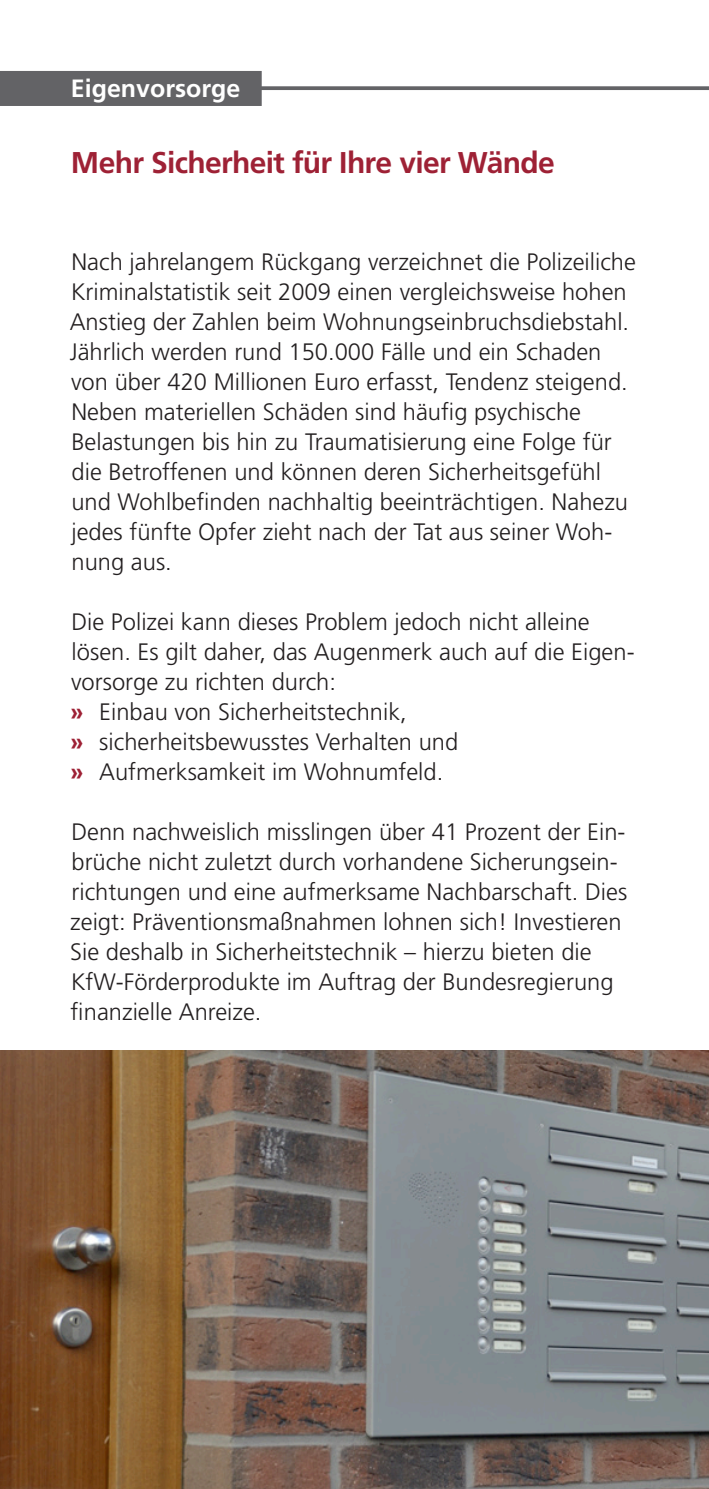
<style>
.page{position:relative;width:709px;height:1489px;background:#fff}
.page>*{position:absolute;margin:0;border:0;box-sizing:border-box;transform-origin:0 0}
.t1{font:700 30px "Frutiger LT Std";letter-spacing:-.02em;color:#9e2135}
.t2{font:700 25px "Frutiger LT Std";color:#fff}
.t3{font:300 23.75px/30px "Frutiger LT Std";color:#231f20}
.s1{font-weight:700;color:#9e2135}
</style>
<div class="page">
<svg style="left:262px;top:86px;width:447px;height:4px;fill:#636366"></svg>
<div style="left:0;top:71px;width:262px;height:35px;background:#636366"></div>
<img style="left:0;top:1050px;width:709px;height:438px">
<p class="t2" style="left:71px;top:73px;width:171px">Eigenvorsorge</p>
<p class="t1" style="left:71px;top:144px;width:485px">Mehr Sicherheit für Ihre vier Wände</p>
<p class="t3" style="left:70px;top:247px;width:567px">Nach jahrelangem Rückgang verzeichnet die Polizeiliche Kriminalstatistik seit 2009 einen vergleichsweise hohen Anstieg der Zahlen beim Wohnungseinbruchsdiebstahl.<br>Jährlich werden rund 150.000 Fälle und ein Schaden von über 420 Millionen Euro erfasst, Tendenz steigend.<br>Neben materiellen Schäden sind häufig psychische Belastungen bis hin zu Traumatisierung eine Folge für die Betroffenen und können deren Sicherheitsgefühl und Wohlbefinden nachhaltig beeinträchtigen. Nahezu jedes fünfte Opfer zieht nach der Tat aus seiner Woh&shy;nung aus.</p>
<p class="t3" style="left:70px;top:607px;width:565px">Die Polizei kann dieses Problem jedoch nicht alleine lösen. Es gilt daher, das Augenmerk auch auf die Eigen&shy;vorsorge zu richten durch:<br><span class="s1">»</span> Einbau von Sicherheitstechnik,<br><span class="s1">»</span> sicherheitsbewusstes Verhalten und<br><span class="s1">»</span> Aufmerksamkeit im Wohnumfeld.</p>
<p class="t3" style="left:70px;top:817px;width:558px">Denn nachweislich misslingen über 41 Prozent der Ein&shy;brüche nicht zuletzt durch vorhandene Sicherungsein&shy;richtungen und eine aufmerksame Nachbarschaft. Dies zeigt: Präventionsmaßnahmen lohnen sich! Investieren Sie deshalb in Sicherheitstechnik – hierzu bieten die KfW-Förderprodukte im Auftrag der Bundesregierung finanzielle Anreize.</p>
</div>
